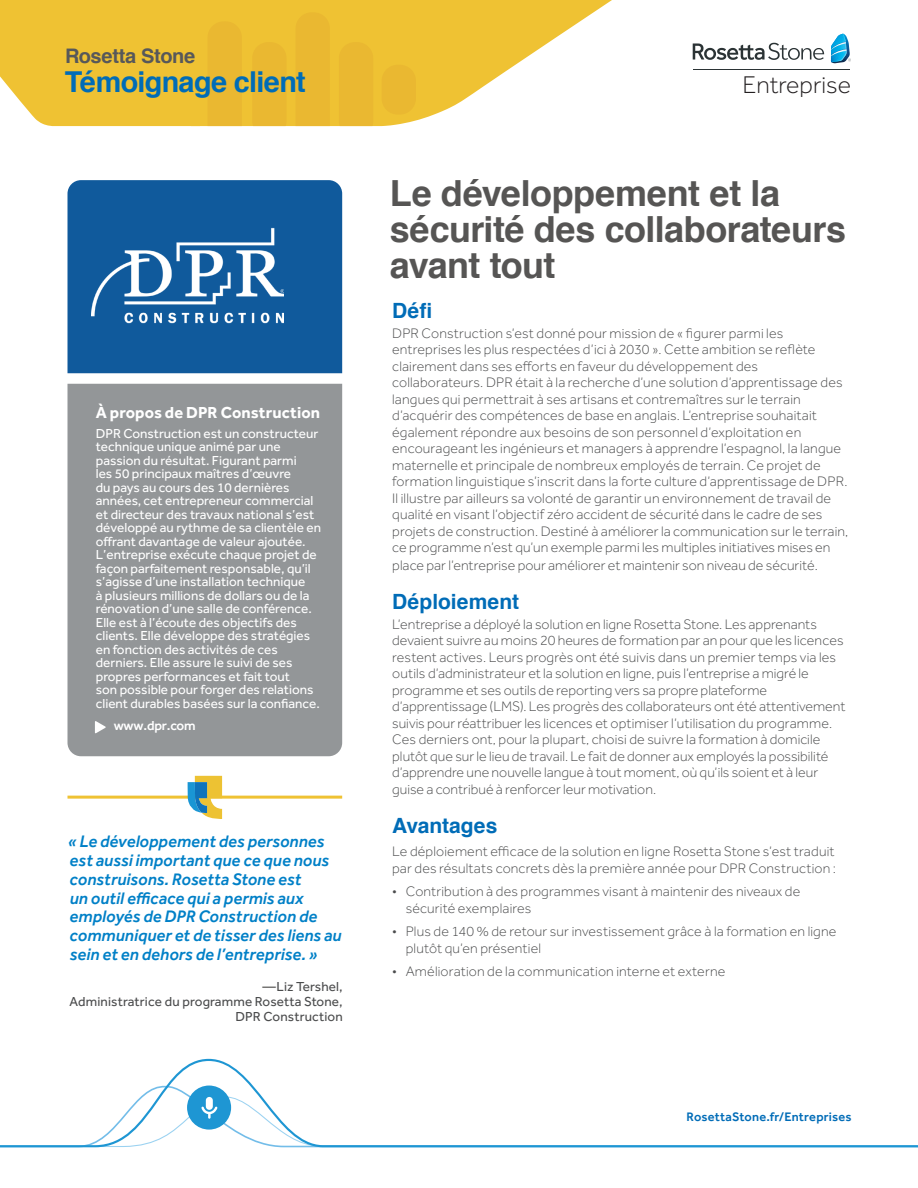
<style>
.page{position:relative;width:918px;height:1188px;background:#fff}
.page>*{position:absolute;margin:0;border:0;box-sizing:border-box;transform-origin:0 0}
.t1{font:700 36px/36px "Helvetica";letter-spacing:-.015em;color:#565554}
.t2{font:700 28.8px "Helvetica";letter-spacing:-.025em;color:#006cb7}
.t3{font:300 25.05px "Effra";color:#231f20}
.Body_Copy{font:700 21px "Helvetica";color:#006cb7}
.t4{font:700 20.1px "Helvetica";letter-spacing:-.02em;color:#57585a}
.t5{font:italic 500 17.25px/18.8px "Effra";letter-spacing:.005em;color:#0080c7}
.t6{font:700 16.5px "Effra";letter-spacing:.005em;color:#fff}
.Body_Copy-2{font:300 14.25px/16.5px "Effra";letter-spacing:.005em;color:#4b4c4d}
.t7{font:13.5px/13.5px "Effra";color:#fff}
.t8{font:13.5px/15px "Effra";letter-spacing:.01em;color:#4b4c4d;text-align:right}
.t9{font:500 13.5px "Effra";letter-spacing:-.015em;color:#fff}
.t10{font:500 12.75px "Effra";letter-spacing:.01em;color:#006cb7}
.s1{color:#565554}
</style>
<div class="page">
<div style="left:68px;top:384px;width:274px;height:372px;background:#939698"></div>
<svg style="left:0;top:1059px;width:918px;height:88px"></svg>
<div style="left:187px;top:1086px;width:44px;height:44px;background:#1e96d3;border-radius:50%"></div>
<div style="left:206px;top:1097px;width:7px;height:13px;background:#fff;border-radius:4px"></div>
<svg style="left:201px;top:1106px;width:17px;height:13px"></svg>
<div style="left:0;top:0;width:191px;height:126px;background:#efc233"></div>
<svg style="left:191px;top:0;width:421px;height:126px;fill:#efc233"></svg>
<div style="left:296px;top:12px;width:34px;height:114px;background:#eab831"></div>
<div style="left:339px;top:42px;width:34px;height:84px;background:#eab831"></div>
<div style="left:382px;top:65px;width:34px;height:50px;background:#eab831;border-radius:16px"></div>
<div style="left:252px;top:42px;width:35px;height:84px;background:#eab831"></div>
<div style="left:208px;top:21px;width:34px;height:105px;background:#eab831"></div>
<div style="left:68px;top:180px;width:274px;height:193px;background:#105a9c"></div>
<hr style="left:68px;top:796px;width:274px;height:3px;background:#efc233">
<svg style="left:188px;top:776px;width:34px;height:43px"></svg>
<img style="left:92px;top:180px;width:192px;height:192px">
<svg style="left:95px;top:721px;width:11px;height:13px"></svg>
<hr style="left:693px;top:69px;width:157px;height:1px;background:#2b3335">
<svg style="left:693px;top:43px;width:131px;height:17px"></svg>
<svg style="left:831px;top:34px;width:20px;height:29px"></svg>
<p class="t4" style="left:65px;top:40px;width:132px">Rosetta Stone</p>
<p class="t2" style="left:65px;top:58px;width:243px">Témoignage client</p>
<p class="t3" style="left:742px;top:70px;width:110px">Entreprise</p>
<p class="t6" style="left:96px;top:402px;width:226px">À propos de DPR Construction</p>
<p class="t7" style="left:96px;top:426px;width:227px">DPR Construction est un constructeur technique unique animé par une passion du résultat. Figurant parmi<br>les 50 principaux maîtres d’œuvre<br>du pays au cours des 10 dernières années, cet entrepreneur commercial et directeur des travaux national s’est développé au rythme de sa clientèle en offrant davantage de valeur ajoutée.<br>L’entreprise exécute chaque projet de façon parfaitement responsable, qu’il s’agisse d’une installation technique<br>à plusieurs millions de dollars ou de la rénovation d’une salle de conférence.<br>Elle est à l’écoute des objectifs des clients. Elle développe des stratégies en fonction des activités de ces derniers. Elle assure le suivi de ses propres performances et fait tout<br>son possible pour forger des relations client durables basées sur la confiance.</p>
<p class="t9" style="left:114px;top:718px;width:83px">www.dpr.com</p>
<p class="t5" style="left:67px;top:832px;width:276px">« Le développement des personnes est aussi important que ce que nous construisons. Rosetta Stone est<br>un outil efficace qui a permis aux employés de DPR Construction de communiquer et de tisser des liens au sein et en dehors de l’entreprise. »</p>
<p class="t8" style="left:70px;top:978px;width:275px"><span class="s1">—</span>Liz Tershel,<br>Administratrice du programme Rosetta Stone,<br>DPR Construction</p>
<p class="t1" style="left:390px;top:176px;width:458px">Le développement et la sécurité des collaborateurs avant tout</p>
<p class="Body_Copy" style="left:392px;top:294px;width:42px">Défi</p>
<p class="Body_Copy-2" style="left:392px;top:325px;width:458px">DPR Construction s’est donné pour mission de « figurer parmi les entreprises les plus respectées d’ici à 2030 ». Cette ambition se reflète clairement dans ses efforts en faveur du développement des collaborateurs. DPR était à la recherche d’une solution d’apprentissage des langues qui permettrait à ses artisans et contremaîtres sur le terrain d’acquérir des compétences de base en anglais. L’entreprise souhaitait également répondre aux besoins de son personnel d’exploitation en encourageant les ingénieurs et managers à apprendre l’espagnol, la langue maternelle et principale de nombreux employés de terrain. Ce projet de formation linguistique s’inscrit dans la forte culture d’apprentissage de DPR.<br>Il illustre par ailleurs sa volonté de garantir un environnement de travail de qualité en visant l’objectif zéro accident de sécurité dans le cadre de ses projets de construction. Destiné à améliorer la communication sur le terrain, ce programme n’est qu’un exemple parmi les multiples initiatives mises en</p>
<p class="Body_Copy-2" style="left:392px;top:557px;width:427px">place par l’entreprise pour améliorer et maintenir son niveau de sécurité.</p>
<p class="Body_Copy" style="left:392px;top:585px;width:128px">Déploiement</p>
<p class="Body_Copy-2" style="left:392px;top:616px;width:455px">L’entreprise a déployé la solution en ligne Rosetta Stone. Les apprenants devaient suivre au moins 20 heures de formation par an pour que les licences restent actives. Leurs progrès ont été suivis dans un premier temps via les outils d’administrateur et la solution en ligne, puis l’entreprise a migré le programme et ses outils de reporting vers sa propre plateforme d’apprentissage (LMS). Les progrès des collaborateurs ont été attentivement suivis pour réattribuer les licences et optimiser l’utilisation du programme.<br>Ces derniers ont, pour la plupart, choisi de suivre la formation à domicile plutôt que sur le lieu de travail. Le fait de donner aux employés la possibilité d’apprendre une nouvelle langue à tout moment, où qu’ils soient et à leur guise a contribué à renforcer leur motivation.</p>
<p class="Body_Copy" style="left:392px;top:808px;width:107px">Avantages</p>
<p class="Body_Copy-2" style="left:392px;top:842px;width:445px;line-height:17.1px">Le déploiement efficace de la solution en ligne Rosetta Stone s’est traduit par des résultats concrets dès la première année pour DPR Construction :</p>
<p class="Body_Copy-2" style="left:406px;top:883px;width:396px;text-indent:-14px">• Contribution à des programmes visant à maintenir des niveaux de sécurité exemplaires</p>
<p class="Body_Copy-2" style="left:406px;top:923px;width:432px;line-height:17.1px;text-indent:-14px">• Plus de 140 % de retour sur investissement grâce à la formation en ligne plutôt qu’en présentiel</p>
<p class="Body_Copy-2" style="left:392px;top:963px;width:335px">• Amélioration de la communication interne et externe</p>
<p class="t10" style="left:687px;top:1109px;width:166px">RosettaStone.fr/Entreprises</p>
</div>
